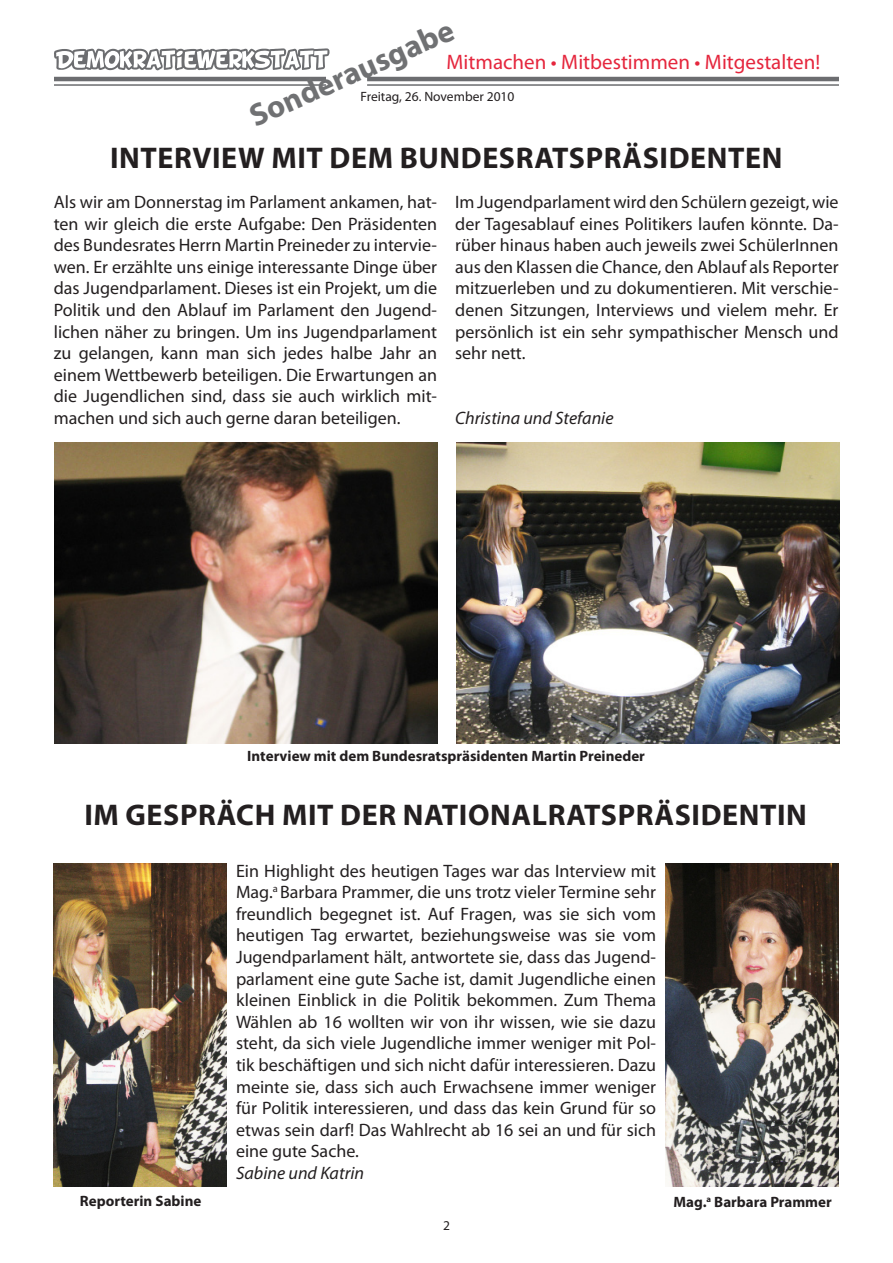
<style>
.page{position:relative;width:893px;height:1263px;background:#fff}
.page>*{position:absolute;margin:0;border:0;box-sizing:border-box;transform-origin:0 0}
.t1{font:700 31.5px "Myriad Pro";color:#707173}
.t2{font:700 30px "Myriad Pro";letter-spacing:.02em;color:#231f20}
.t3{font:21px "Myriad Pro";color:#e5263d}
.t4{font:18px/21.6px "Myriad Pro";color:#231f20;text-align:justify}
.t5{font:italic 18px "Myriad Pro";color:#231f20}
.t6{font:700 15px "Myriad Pro";color:#231f20}
.t7{font:13.5px "Myriad Pro";color:#231f20}
</style>
<div class="page">
<hr style="left:54px;top:77px;width:272px;height:4px;background:#6c6d70">
<hr style="left:54px;top:84px;width:272px;height:2px;background:#6c6d70">
<svg style="left:54px;top:48px;width:276px;height:23px"></svg>
<hr style="left:367px;top:77px;width:472px;height:4px;background:#6c6d70">
<hr style="left:367px;top:84px;width:472px;height:2px;background:#6c6d70">
<img style="left:666px;top:863px;width:172px;height:324px">
<img style="left:54px;top:863px;width:172px;height:324px">
<img style="left:54px;top:442px;width:383px;height:301px">
<img style="left:456px;top:442px;width:383px;height:301px">
<p class="t1" style="left:243px;top:99px;width:222px;rotate:-24deg">Sonderausgabe</p>
<p class="t3" style="left:446px;top:49px;width:375px">Mitmachen • Mitbestimmen • Mitgestalten!</p>
<p class="t7" style="left:360px;top:88px;width:155px">Freitag, 26. November 2010</p>
<p class="t2" style="left:110px;top:138px;width:674px">INTERVIEW MIT DEM BUNDESRATSPRÄSIDENTEN</p>
<p class="t4" style="left:54px;top:191px;width:385px">Als wir am Donnerstag im Parlament ankamen, hat&shy;ten wir gleich die erste Aufgabe: Den Präsidenten des Bundesrates Herrn Martin Preineder zu intervie&shy;wen. Er erzählte uns einige interessante Dinge über das Jugendparlament. Dieses ist ein Projekt, um die Politik und den Ablauf im Parlament den Jugend&shy;lichen näher zu bringen. Um ins Jugendparlament zu gelangen, kann man sich jedes halbe Jahr an einem Wettbewerb beteiligen. Die Erwartungen an die Jugendlichen sind, dass sie auch wirklich mit&shy;machen und sich auch gerne daran beteiligen.</p>
<p class="t4" style="left:455px;top:191px;width:385px">Im Jugendparlament wird den Schülern gezeigt, wie der Tagesablauf eines Politikers laufen könnte. Da&shy;rüber hinaus haben auch jeweils zwei SchülerInnen aus den Klassen die Chance, den Ablauf als Reporter mitzuerleben und zu dokumentieren. Mit verschie&shy;denen Sitzungen, Interviews und vielem mehr. Er persönlich ist ein sehr sympathischer Mensch und sehr nett.</p>
<p class="t5" style="left:455px;top:407px;width:160px">Christina und Stefanie</p>
<p class="t6" style="left:247px;top:746px;width:399px">Interview mit dem Bundesratspräsidenten Martin Preineder</p>
<p class="t2" style="left:84px;top:795px;width:724px">IM GESPRÄCH MIT DER NATIONALRATSPRÄSIDENTIN</p>
<p class="t4" style="left:236px;top:859px;width:422px">Ein Highlight des heutigen Tages war das Interview mit Mag.<sup>a</sup> Barbara Prammer, die uns trotz vieler Termine sehr freundlich begegnet ist. Auf Fragen, was sie sich vom heutigen Tag erwartet, beziehungsweise was sie vom Jugendparlament hält, antwortete sie, dass das Jugend&shy;parlament eine gute Sache ist, damit Jugendliche einen kleinen Einblick in die Politik bekommen. Zum Thema Wählen ab 16 wollten wir von ihr wissen, wie sie dazu steht, da sich viele Jugendliche immer weniger mit Pol&shy;tik beschäftigen und sich nicht dafür interessieren. Dazu meinte sie, dass sich auch Erwachsene immer weniger für Politik interessieren, und dass das kein Grund für so etwas sein darf! Das Wahlrecht ab 16 sei an und für sich eine gute Sache.</p>
<p class="t5" style="left:236px;top:1162px;width:130px">Sabine und Katrin</p>
<p class="t6" style="left:80px;top:1191px;width:123px">Reporterin Sabine</p>
<p class="t7" style="left:443px;top:1217px;width:8px">2</p>
<p class="t6" style="left:673px;top:1192px;width:160px">Mag.<sup>a</sup> Barbara Prammer</p>
</div>
